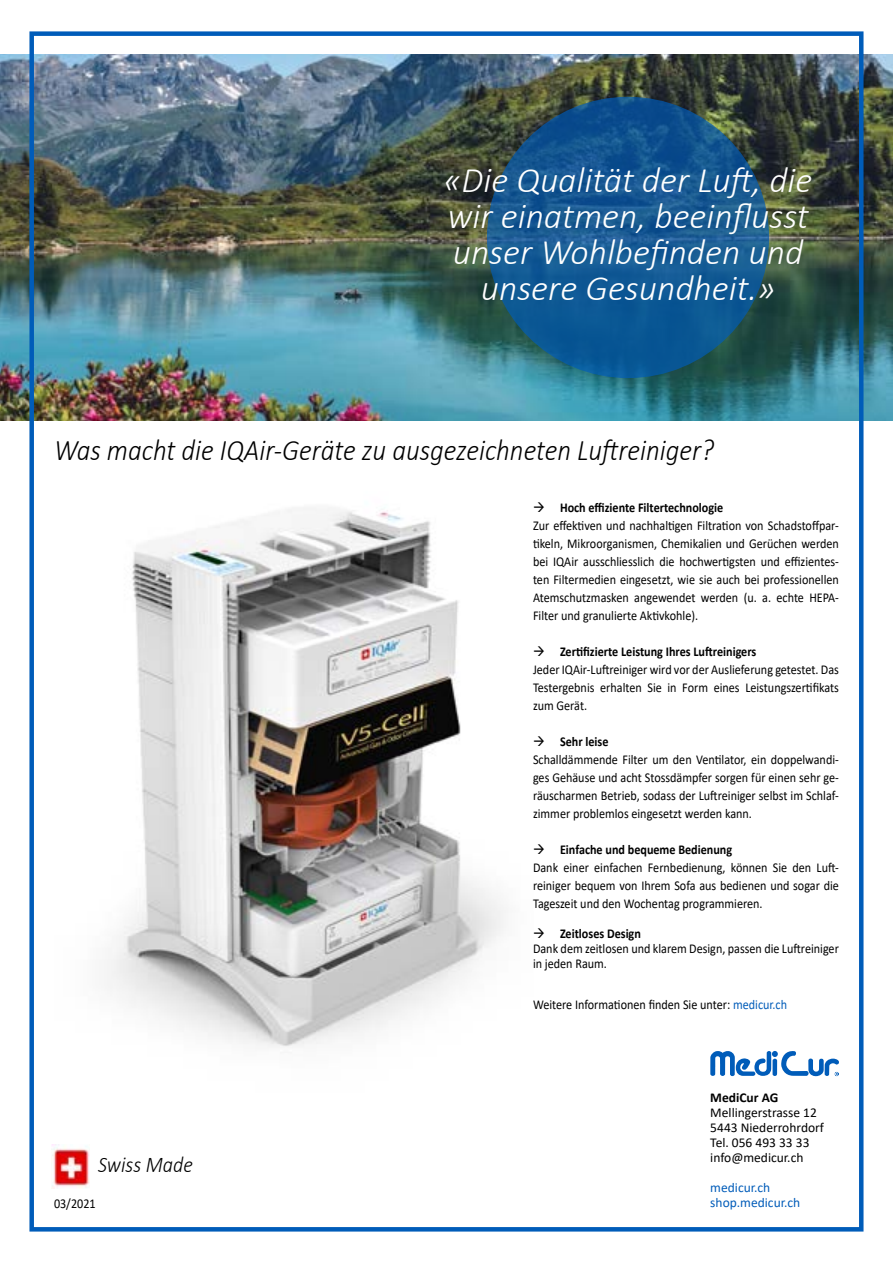
<style>
.page{position:relative;width:893px;height:1263px;background:#fff}
.page>*{position:absolute;margin:0;border:0;box-sizing:border-box;transform-origin:0 0}
.t1{font:italic 300 36px/36px "Calibri";color:#fff;text-align:center}
.t2{font:italic 300 30px "Calibri";color:#000;scale:.9 1}
.t3{font:italic 300 22.5px "Calibri";color:#000;scale:.9 1}
.t4{font:13.5px/18px "Calibri";color:#000;text-align:justify;scale:.9 1}
.t5{font:700 13.5px "Calibri";color:#000;scale:.9 1}
.t6{font:13.5px/15px "Calibri";color:#000}
.t7{font:13.5px/15px "Calibri";color:#005cb9}
.t8{font:700 13.5px "Calibri";color:#000}
.s1{color:#005cb9}
</style>
<div class="page">
<img style="left:107px;top:508px;width:399px;height:539px">
<svg style="left:710px;top:1051px;width:129px;height:25px"></svg>
<img style="left:0;top:54px;width:893px;height:367px">
<svg style="left:487px;top:97px;width:282px;height:281px;background:#125792"></svg>
<img style="left:52px;top:1144px;width:37px;height:45px">
<div style="left:29px;top:31px;width:834px;height:1200px;border:4px solid #005cb9"></div>
<h1 class="t1" style="left:444px;top:161px;width:370px">«Die Qualität der Luft, die wir einatmen, beeinflusst unser Wohlbefinden und unsere Gesundheit.»</h1>
<h2 class="t2" style="left:54px;top:431px;width:735px">Was macht die IQAir-Geräte zu ausgezeichneten Luftreiniger?</h2>
<p class="t5" style="left:560px;top:498px;width:183px">Hoch effiziente Filtertechnologie</p>
<p class="t4" style="left:533px;top:516px;width:341px">Zur effektiven und nachhaltigen Filtration von Schadstoffpar&shy;tikeln, Mikroorganismen, Chemikalien und Gerüchen werden bei IQAir ausschliesslich die hochwertigsten und effizientes&shy;ten Filtermedien eingesetzt, wie sie auch bei professionellen Atemschutzmasken angewendet werden (u. a. echte HEPA-Filter und granulierte Aktivkohle).</p>
<p class="t5" style="left:560px;top:642px;width:220px">Zertifizierte Leistung Ihres Luftreinigers</p>
<p class="t4" style="left:533px;top:660px;width:341px">Jeder IQAir-Luftreiniger wird vor der Auslieferung getestet. Das Testergebnis erhalten Sie in Form eines Leistungszertifikats zum Gerät.</p>
<p class="t5" style="left:560px;top:732px;width:55px">Sehr leise</p>
<p class="t4" style="left:533px;top:750px;width:341px">Schalldämmende Filter um den Ventilator, ein doppelwandi&shy;ges Gehäuse und acht Stossdämpfer sorgen für einen sehr ge&shy;räuscharmen Betrieb, sodass der Luftreiniger selbst im Schlaf&shy;zimmer problemlos eingesetzt werden kann.</p>
<p class="t5" style="left:560px;top:840px;width:193px">Einfache und bequeme Bedienung</p>
<p class="t4" style="left:533px;top:858px;width:341px">Dank einer einfachen Fernbedienung, können Sie den Luft&shy;reiniger bequem von Ihrem Sofa aus bedienen und sogar die Tageszeit und den Wochentag programmieren.</p>
<p class="t5" style="left:560px;top:924px;width:91px">Zeitloses Design</p>
<p class="t4" style="left:533px;top:940px;width:341px;line-height:15px">Dank dem zeitlosen und klarem Design, passen die Luftreiniger in jeden Raum.</p>
<h3 class="t3" style="left:98px;top:1151px;width:107px">Swiss Made</h3>
<p class="t4" style="left:54px;top:1194px;width:48px">03/2021</p>
<p class="t4" style="left:533px;top:995px;width:284px">Weitere Informationen finden Sie unter: <span class="s1">medicur.ch</span></p>
<p class="t8" style="left:710px;top:1088px;width:70px">MediCur AG</p>
<p class="t6" style="left:710px;top:1104px;width:115px">Mellingerstrasse 12<br>5443 Niederrohrdorf<br>Tel. 056 493 33 33 info@medicur.ch</p>
<p class="t7" style="left:710px;top:1179px;width:92px">medicur.ch shop.medicur.ch</p>
</div>
